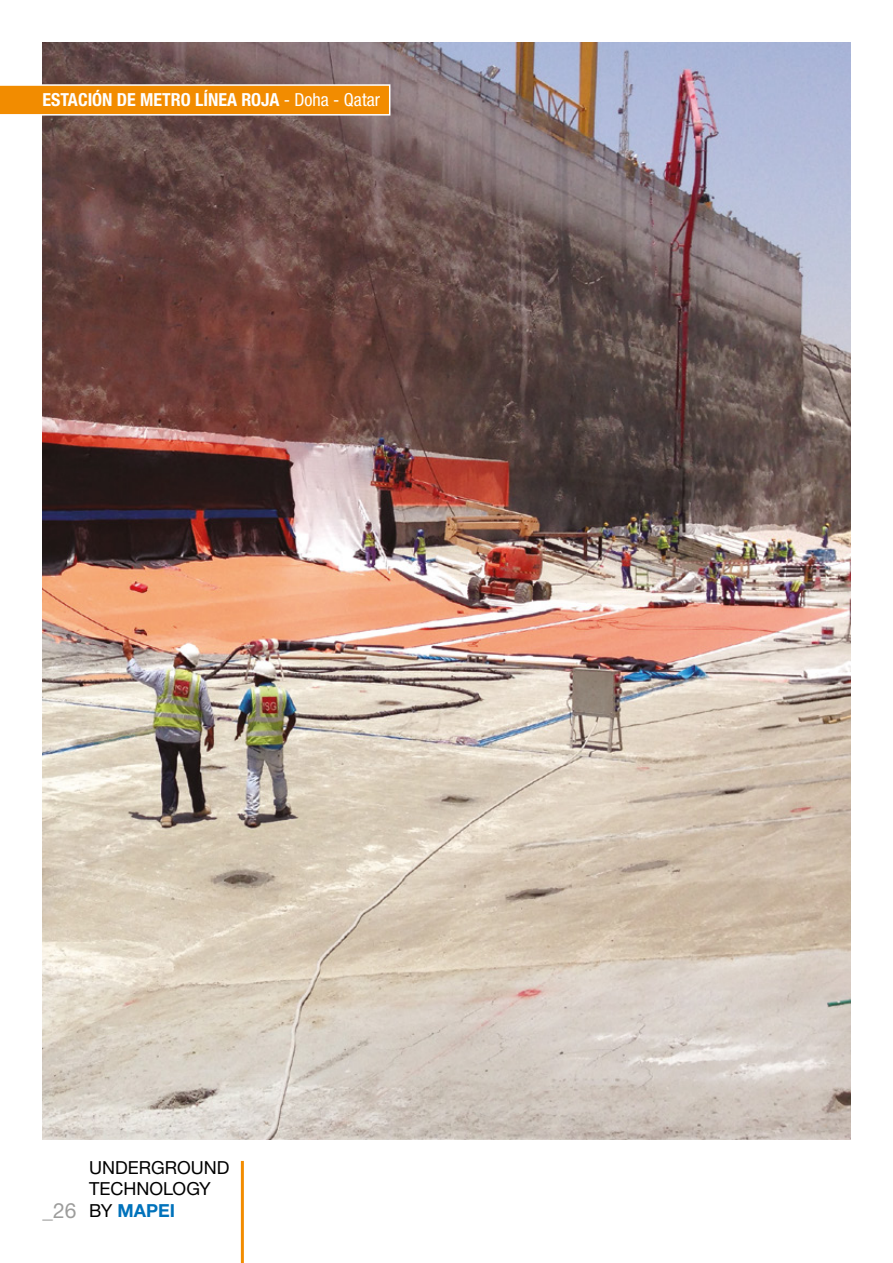
<style>
.page{position:relative;width:893px;height:1263px;background:#fff}
.page>*{position:absolute;margin:0;border:0;box-sizing:border-box;transform-origin:0 0}
.t1{font:21px "Helvetica Neue LTW1 G";color:#9d9d9c}
.t2{font:700 condensed 18px "Helvetica Neue LTW1 G";color:#fff}
.t3{font:18px/21.6px "Helvetica Neue LTW1 G";color:#000}
.s1{font-weight:400}
.s2{font-weight:700;color:#0072bb}
</style>
<div class="page">
<hr style="left:241px;top:1161px;width:3px;height:102px;background:#f28c00">
<img style="left:43px;top:43px;width:807px;height:1097px">
<svg style="left:0;top:84px;width:390px;height:32px;background:#f0951a"></svg>
<p class="t2" style="left:43px;top:89px;width:339px">ESTACIÓN DE METRO LÍNEA ROJA <span class="s1">- Doha - Qatar</span></p>
<p class="t1" style="left:43px;top:1198px;width:35px">_26</p>
<p class="t3" style="left:89px;top:1156px;width:142px">UNDERGROUND<br>TECHNOLOGY<br>BY <span class="s2">MAPEI</span></p>
</div>
